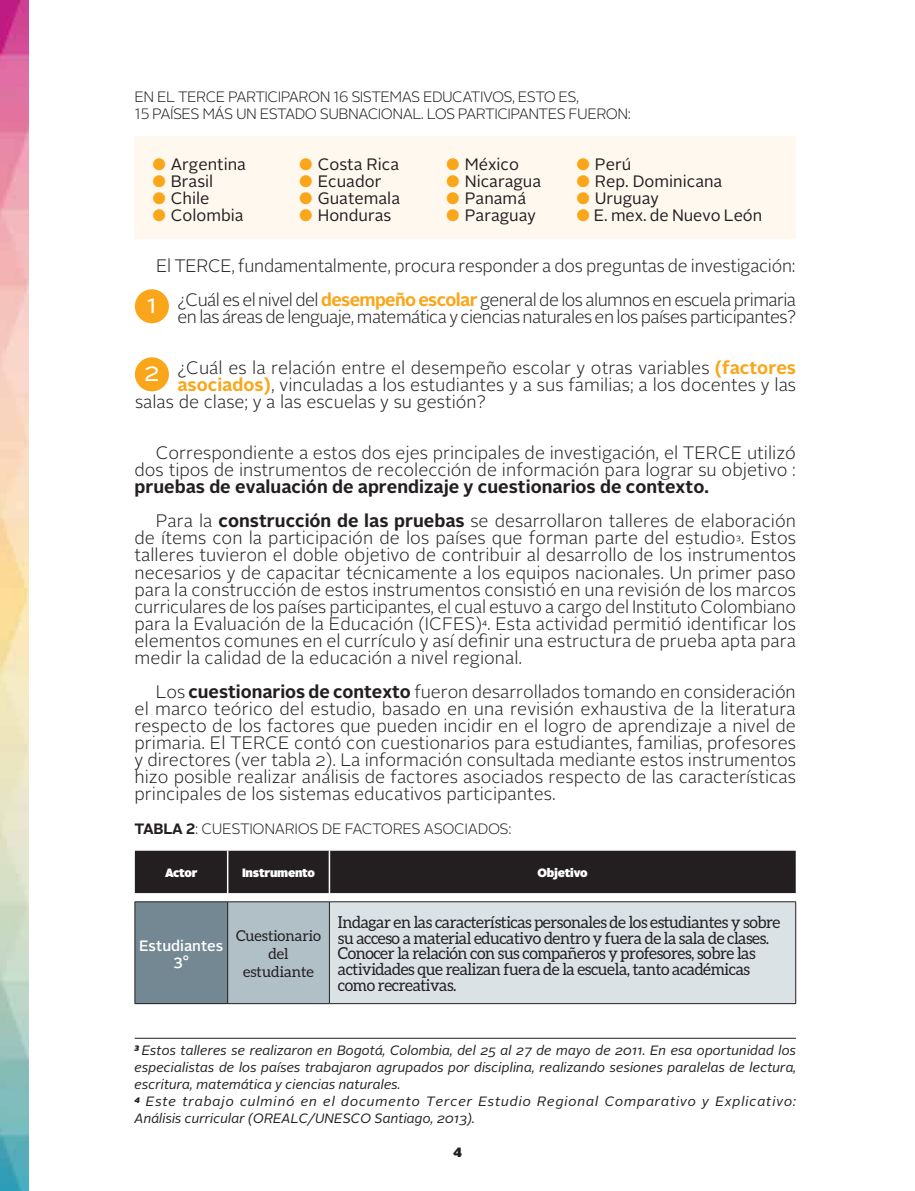
<style>
.page{position:relative;width:915px;height:1191px;background:#fff}
.page>*{position:absolute;margin:0;border:0;box-sizing:border-box;transform-origin:0 0}
.t1{font:26.4px "Alright Sans";color:#fff}
.t2{font:300 18px/17px "Alright Sans";color:#231f20;text-align:justify}
.t3{font:300 18px/17px "Alright Sans";letter-spacing:-.035em;color:#231f20}
.t4{font:700 18px/34px "Alright Sans";color:#231f20}
.t5{font:16.5px/15.8px "Aleo";letter-spacing:-.025em;color:#231f20}
.t6{font:16.5px "Alright Sans";color:#231f20}
.t7{font:300 15px/17px "Alright Sans";letter-spacing:-.035em;color:#231f20}
.t8{font:15px/18px "Aleo";color:#231f20;text-align:center}
.t9{font:500 15px/15.8px "Alright Sans";color:#fff;text-align:center}
.t10{font:italic 13.5px/17px "Alright Sans";color:#231f20}
.t11{font:900 13.5px "Alright Sans";color:#231f20}
.t12{font:900 12px "Alright Sans";letter-spacing:-.02em;color:#fff}
.t13{font:7.8px "Alright Sans";color:#231f20}
.s1{color:#faa61a}
.s2{font-weight:700;color:#faa61a}
.s3{font-weight:300}
.s4{font-weight:700}
</style>
<div class="page">
<img style="left:0;top:0;width:29px;height:1191px">
<div style="left:135px;top:136px;width:660px;height:102px;background:#fff8ef"></div>
<div style="left:135px;top:289px;width:34px;height:34px;background:#faa61a;border-radius:50%"></div>
<div style="left:135px;top:357px;width:34px;height:34px;background:#faa61a;border-radius:50%"></div>
<div style="left:135px;top:850px;width:660px;height:44px;background:#231f20"></div>
<div style="left:135px;top:901px;width:92px;height:102px;background:#748893"></div>
<div style="left:227px;top:901px;width:102px;height:102px;background:#b1bfc7"></div>
<div style="left:329px;top:901px;width:466px;height:102px;background:#dae2e6"></div>
<hr style="left:135px;top:901px;width:92px;height:1px;background:#231f20">
<hr style="left:134px;top:902px;width:1px;height:101px;background:#231f20">
<hr style="left:227px;top:901px;width:102px;height:1px;background:#231f20">
<hr style="left:227px;top:902px;width:1px;height:101px;background:#231f20">
<hr style="left:329px;top:901px;width:466px;height:1px;background:#231f20">
<hr style="left:329px;top:902px;width:1px;height:101px;background:#231f20">
<hr style="left:795px;top:902px;width:1px;height:101px;background:#231f20">
<hr style="left:135px;top:1003px;width:92px;height:1px;background:#231f20">
<hr style="left:227px;top:1003px;width:102px;height:1px;background:#231f20">
<hr style="left:329px;top:1003px;width:466px;height:1px;background:#231f20">
<hr style="left:227px;top:850px;width:1px;height:43px;background:#fff">
<hr style="left:328px;top:850px;width:2px;height:43px;background:#fff">
<hr style="left:135px;top:1038px;width:660px;height:1px;background:#231f20">
<p class="t7" style="left:135px;top:89px;width:497px">EN EL TERCE PARTICIPARON 16 SISTEMAS EDUCATIVOS, ESTO ES,<br>15 PAÍSES MÁS UN ESTADO SUBNACIONAL. LOS PARTICIPANTES FUERON:</p>
<p class="t6" style="left:152px;top:153px;width:96px"><span class="s1">●</span> Argentina</p>
<p class="t6" style="left:152px;top:170px;width:63px"><span class="s1">●</span> Brasil</p>
<p class="t6" style="left:152px;top:187px;width:59px"><span class="s1">●</span> Chile</p>
<p class="t6" style="left:152px;top:204px;width:93px"><span class="s1">●</span> Colombia</p>
<p class="t6" style="left:445px;top:153px;width:75px"><span class="s1">●</span> México</p>
<p class="t6" style="left:445px;top:170px;width:97px"><span class="s1">●</span> Nicaragua</p>
<p class="t6" style="left:445px;top:187px;width:82px"><span class="s1">●</span> Panamá</p>
<p class="t6" style="left:445px;top:204px;width:92px"><span class="s1">●</span> Paraguay</p>
<p class="t6" style="left:575px;top:153px;width:57px"><span class="s1">●</span> Perú</p>
<p class="t6" style="left:575px;top:170px;width:148px"><span class="s1">●</span> Rep. Dominicana</p>
<p class="t6" style="left:575px;top:187px;width:85px"><span class="s1">●</span> Uruguay</p>
<p class="t6" style="left:575px;top:204px;width:188px"><span class="s1">●</span> E. mex. de Nuevo León</p>
<p class="t6" style="left:298px;top:153px;width:102px"><span class="s1">●</span> Costa Rica</p>
<p class="t6" style="left:298px;top:170px;width:84px"><span class="s1">●</span> Ecuador</p>
<p class="t6" style="left:298px;top:187px;width:103px"><span class="s1">●</span> Guatemala</p>
<p class="t6" style="left:298px;top:204px;width:94px"><span class="s1">●</span> Honduras</p>
<p class="t2" style="left:156px;top:258px;width:640px">El TERCE, fundamentalmente, procura responder a dos preguntas de investigación:</p>
<p class="t3" style="left:177px;top:292px;width:620px">¿Cuál es el nivel del <span class="s2">desempeño escolar</span> general de los alumnos en escuela primaria en las áreas de lenguaje, matemática y ciencias naturales en los países participantes?</p>
<p class="t2" style="left:177px;top:360px;width:620px">¿Cuál es la relación entre el desempeño escolar y otras variables <span class="s2">(factores</span></p>
<p class="t2" style="left:177px;top:377px;width:620px"><span class="s2">asociados)</span>, vinculadas a los estudiantes y a sus familias; a los docentes y las</p>
<p class="t2" style="left:135px;top:394px;width:352px">salas de clase; y a las escuelas y su gestión?</p>
<h1 class="t1" style="left:146px;top:286px;width:12px">1</h1>
<h1 class="t1" style="left:144px;top:354px;width:17px">2</h1>
<p class="t2" style="left:134px;top:445px;width:662px;text-align:right">Correspondiente a estos dos ejes principales de investigación, el TERCE utilizó dos tipos de instrumentos de recolección de información para lograr su objetivo :</p>
<p class="t4" style="left:156px;top:470px;width:641px;text-indent:-21px">pruebas de evaluación de aprendizaje y cuestionarios de contexto.<br><span class="s3">Para la</span> construcción de las pruebas <span class="s3">se desarrollaron talleres de elaboración</span></p>
<p class="t2" style="left:134px;top:530px;width:662px">de ítems con la participación de los países que forman parte del estudio . Estos</p>
<p class="t13" style="left:735px;top:532px;width:6px">3</p>
<p class="t2" style="left:134px;top:547px;width:662px">talleres tuvieron el doble objetivo de contribuir al desarrollo de los instrumentos necesarios y de capacitar técnicamente a los equipos nacionales. Un primer paso para la construcción de estos instrumentos consistió en una revisión de los marcos curriculares de los países participantes, el cual estuvo a cargo del Instituto Colombiano para la Evaluación de la Educación (ICFES) . Esta actividad permitió identificar los</p>
<p class="t13" style="left:482px;top:617px;width:6px">4</p>
<p class="t2" style="left:134px;top:632px;width:662px">elementos comunes en el currículo y así definir una estructura de prueba apta para medir la calidad de la educación a nivel regional.</p>
<p class="t2" style="left:134px;top:683px;width:662px;text-indent:21px">Los <span class="s4">cuestionarios de contexto</span> fueron desarrollados tomando en consideración el marco teórico del estudio, basado en una revisión exhaustiva de la literatura respecto de los factores que pueden incidir en el logro de aprendizaje a nivel de primaria. El TERCE contó con cuestionarios para estudiantes, familias, profesores y directores (ver tabla 2). La información consultada mediante estos instrumentos hizo posible realizar análisis de factores asociados respecto de las características principales de los sistemas educativos participantes.</p>
<p class="t7" style="left:135px;top:820px;width:378px"><span class="s4">TABLA 2</span>: CUESTIONARIOS DE FACTORES ASOCIADOS:</p>
<p class="t12" style="left:165px;top:863px;width:34px">Actor</p>
<p class="t12" style="left:242px;top:863px;width:74px">Instrumento</p>
<p class="t12" style="left:537px;top:863px;width:52px">Objetivo</p>
<p class="t9" style="left:139px;top:937px;width:86px">Estudiantes<br>3°</p>
<p class="t8" style="left:236px;top:926px;width:86px">Cuestionario del estudiante</p>
<p class="t5" style="left:338px;top:914px;width:444px">Indagar en las características personales de los estudiantes y sobre su acceso a material educativo dentro y fuera de la sala de clases.<br>Conocer la relación con sus compañeros y profesores, sobre las actividades que realizan fuera de la escuela, tanto académicas como recreativas.</p>
<p class="t10" style="left:135px;top:1042px;width:663px"><sup>3</sup> Estos talleres se realizaron en Bogotá, Colombia, del 25 al 27 de mayo de 2011. En esa oportunidad los especialistas de los países trabajaron agrupados por disciplina, realizando sesiones paralelas de lectura, escritura, matemática y ciencias naturales.<br><sup>4</sup> Este trabajo culminó en el documento Tercer Estudio Regional Comparativo y Explicativo:<br>Análisis curricular (OREALC/UNESCO Santiago, 2013).</p>
<p class="t11" style="left:453px;top:1142px;width:10px">4</p>
</div>
